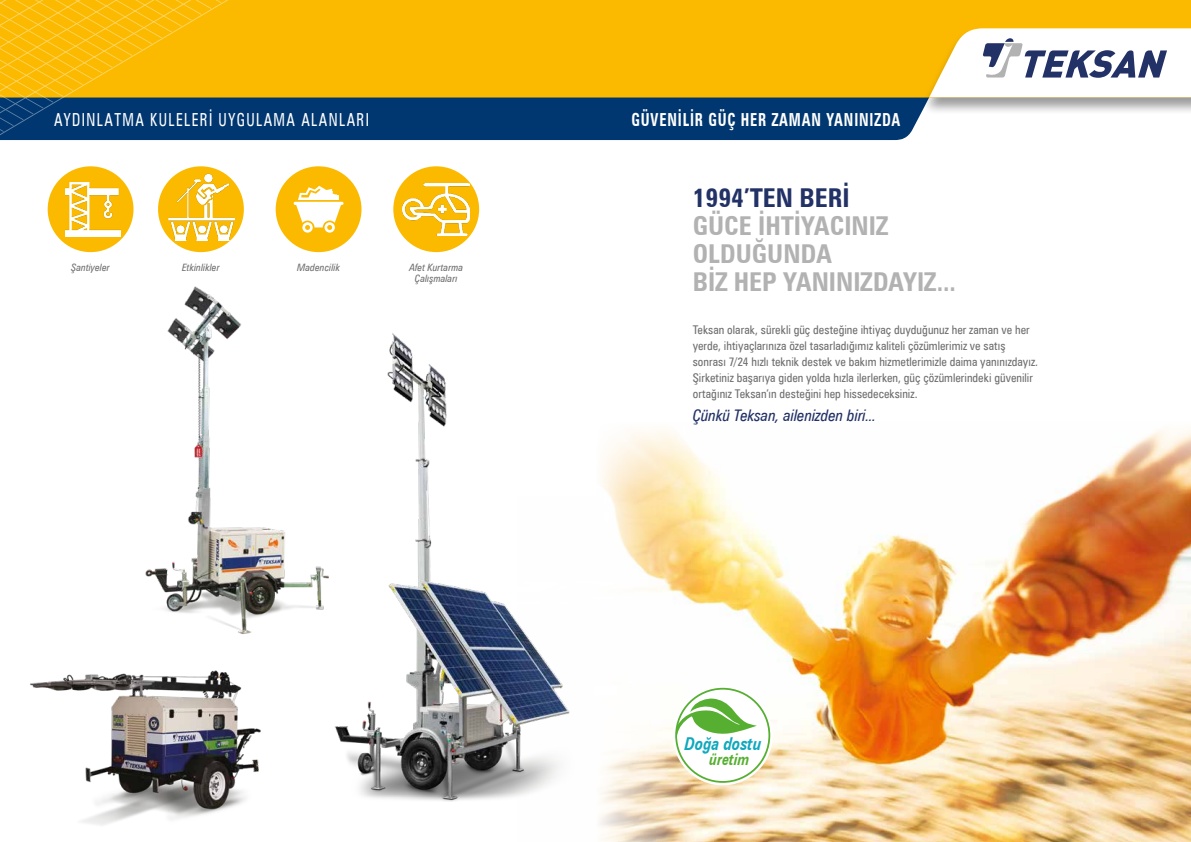
<style>
.page{position:relative;width:1191px;height:842px;background:#fff}
.page>*{position:absolute;margin:0;border:0;box-sizing:border-box;transform-origin:0 0}
.t1{font:700 condensed 26px/28px "Zurich BT";color:#b3b2b2}
.t2{font:700 condensed 26px "Zurich BT";color:#223166}
.t3{font:condensed 18px "Zurich BT";letter-spacing:.1em;color:#fff;scale:.8 1}
.t4{font:700 condensed 18px "Zurich BT";letter-spacing:.06em;color:#fff;scale:.8 1}
.t5{font:italic 700 17.7px "Zurich BT";color:#0fa8bd;scale:.8 1}
.t6{font:italic 700 16.1px "Zurich BT";color:#56af31;scale:.8 1}
.t7{font:italic condensed 16px "Zurich BT";color:#223166}
.t8{font:condensed 12px/16px "Zurich BT";letter-spacing:.005em;color:#706f6f}
.t9{font:italic condensed 10.1px/11px "Zurich BT";letter-spacing:.005em;color:#706f6f;text-align:center}
</style>
<div class="page">
<div style="left:48px;top:166px;width:85px;height:86px;background:#fbba00;border-radius:50%"></div>
<img style="left:66px;top:195px;width:54px;height:41px">
<div style="left:158px;top:166px;width:86px;height:86px;background:#fbba00;border-radius:50%"></div>
<img style="left:167px;top:195px;width:67px;height:45px">
<div style="left:393px;top:166px;width:86px;height:86px;background:#fbba00;border-radius:50%"></div>
<img style="left:403px;top:183px;width:67px;height:52px">
<div style="left:276px;top:166px;width:85px;height:86px;background:#fbba00;border-radius:50%"></div>
<svg style="left:294px;top:186px;width:49px;height:47px"></svg>
<img style="left:30px;top:681px;width:231px;height:144px">
<img style="left:54px;top:286px;width:249px;height:414px">
<img style="left:303px;top:333px;width:214px;height:469px">
<img style="left:517px;top:430px;width:674px;height:412px">
<div style="left:673px;top:685px;width:99px;height:100px;background:#fff;border-radius:50%"></div>
<svg style="left:674px;top:698px;width:83px;height:36px"></svg>
<div style="left:675px;top:688px;width:95px;height:95px;border:2px solid #56af31;border-radius:50%"></div>
<svg style="left:50px;top:175px;width:243px;height:20px"></svg>
<svg style="left:50px;top:173px;width:224px;height:11px"></svg>
<svg style="left:0;top:0;width:1191px;height:141px;background:#bda344"></svg>
<h2 class="t3" style="left:54px;top:109px;width:395px">AYDINLATMA KULELERİ UYGULAMA ALANLARI</h2>
<h2 class="t4" style="left:631px;top:109px;width:338px">GÜVENİLİR GÜÇ HER ZAMAN YANINIZDA</h2>
<p class="t9" style="left:71px;top:261px;width:40px">Şantiyeler</p>
<p class="t9" style="left:182px;top:261px;width:39px">Etkinlikler</p>
<p class="t9" style="left:409px;top:262px;width:55px">Afet Kurtarma<br>Çalışmaları</p>
<p class="t9" style="left:297px;top:262px;width:44px">Madencilik</p>
<h1 class="t2" style="left:693px;top:182px;width:158px">1994’TEN BERİ</h1>
<h1 class="t1" style="left:693px;top:211px;width:265px">GÜCE İHTİYACINIZ<br>OLDUĞUNDA<br>BİZ HEP YANINIZDAYIZ...</h1>
<p class="t8" style="left:693px;top:321px;width:347px">Teksan olarak, sürekli güç desteğine ihtiyaç duyduğunuz her zaman ve her yerde, ihtiyaçlarınıza özel tasarladığımız kaliteli çözümlerimiz ve satış sonrası 7/24 hızlı teknik destek ve bakım hizmetlerimizle daima yanınızdayız.<br>Şirketiniz başarıya giden yolda hızla ilerlerken, güç çözümlerindeki güvenilir ortağınız Teksan’ın desteğini hep hissedeceksiniz.</p>
<h3 class="t7" style="left:693px;top:406px;width:185px">Çünkü Teksan, ailenizden biri...</h3>
<h3 class="t5" style="left:685px;top:731px;width:97px">Doğa dostu</h3>
<h3 class="t6" style="left:709px;top:748px;width:52px">üretim</h3>
</div>
